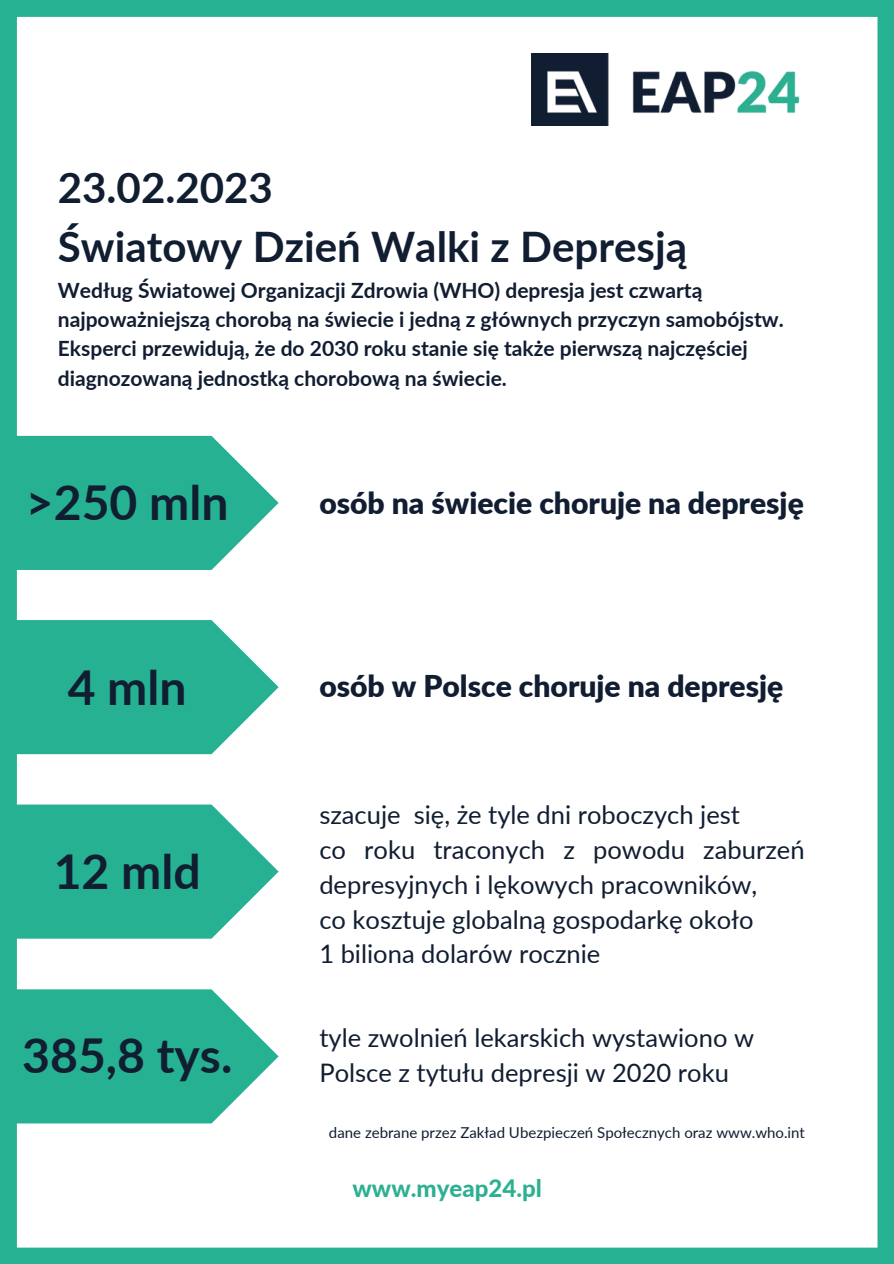
<style>
.page{position:relative;width:894px;height:1264px;background:#fff}
.page>*{position:absolute;margin:0;border:0;box-sizing:border-box;transform-origin:0 0}
.t1{font:700 48px "Lato";color:#111d31}
.t2{font:700 42px/58.5px "Lato";color:#111d31}
.t3{font:900 30px "Lato";color:#111d31}
.t4{font:25.5px/35px "Lato";color:#111d31}
.t5{font:800 24px "Lato";color:#2db092}
.t6{font:700 21px/29.2px "Lato";color:#111d31}
.t7{font:15px "Lato";color:#111d31}
</style>
<div class="page">
<div style="left:0;top:0;width:893px;height:17px;background:#25b192"></div>
<div style="left:0;top:1247px;width:893px;height:16px;background:#25b192"></div>
<div style="left:0;top:0;width:17px;height:1255px;background:#25b192"></div>
<div style="left:877px;top:8px;width:16px;height:1255px;background:#25b192"></div>
<svg style="left:17px;top:436px;width:261px;height:134px;background:#40ba9f"></svg>
<img style="left:531px;top:54px;width:269px;height:72px">
<svg style="left:17px;top:620px;width:261px;height:134px;background:#40ba9f"></svg>
<svg style="left:16px;top:804px;width:262px;height:134px;background:#40ba9f"></svg>
<svg style="left:17px;top:989px;width:261px;height:134px;background:#40ba9f"></svg>
<h2 class="t2" style="left:58px;top:157px;width:630px">23.02.2023<br>Światowy Dzień Walki z Depresją</h2>
<p class="t6" style="left:58px;top:275px;width:727px">Według Światowej Organizacji Zdrowia (WHO) depresja jest czwartą najpoważniejszą chorobą na świecie i jedną z głównych przyczyn samobójstw.<br>Eksperci przewidują, że do 2030 roku stanie się także pierwszą najczęściej diagnozowaną jednostką chorobową na świecie.</p>
<h1 class="t1" style="left:26px;top:467px;width:204px">&gt;250 mln</h1>
<h3 class="t3" style="left:319px;top:480px;width:486px">osób na świecie choruje na depresję</h3>
<h1 class="t1" style="left:68px;top:652px;width:120px">4 mln</h1>
<h3 class="t3" style="left:319px;top:663px;width:465px">osób w Polsce choruje na depresję</h3>
<h1 class="t1" style="left:54px;top:836px;width:148px">12 mld</h1>
<p class="t4" style="left:319px;top:796px;width:486px">szacuje się, że tyle dni roboczych jest<br>co roku traconych z powodu zaburzeń depresyjnych i lękowych pracowników,<br>co kosztuje globalną gospodarkę około<br>1 biliona dolarów rocznie</p>
<h1 class="t1" style="left:22px;top:1019px;width:212px">385,8 tys.</h1>
<p class="t4" style="left:319px;top:1019px;width:436px">tyle zwolnień lekarskich wystawiono w<br>Polsce z tytułu depresji w 2020 roku</p>
<p class="t7" style="left:329px;top:1121px;width:477px">dane zebrane przez Zakład Ubezpieczeń Społecznych oraz www.who.int</p>
<p class="t5" style="left:352px;top:1170px;width:191px">www.myeap24.pl</p>
</div>
